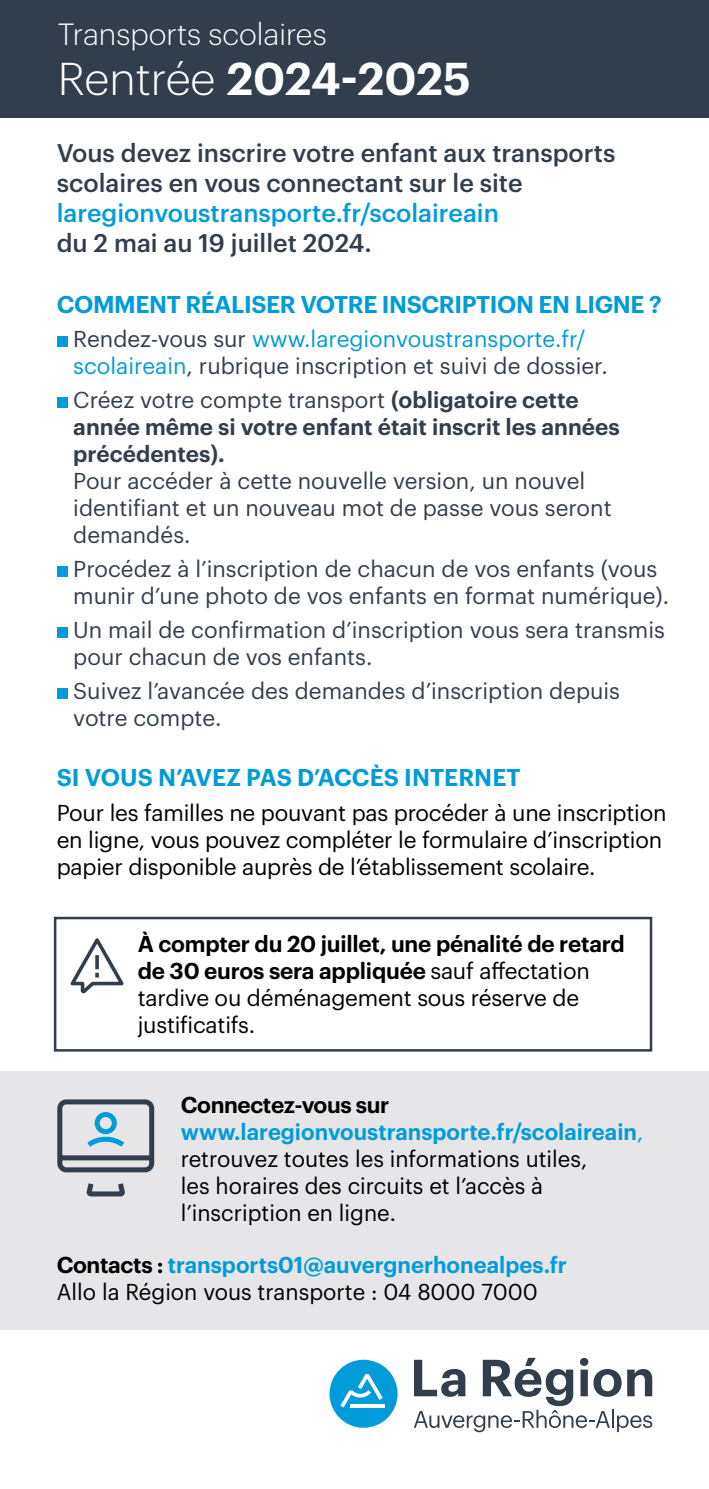
<style>
.page{position:relative;width:709px;height:1489px;background:#fff}
.page>*{position:absolute;margin:0;border:0;box-sizing:border-box;transform-origin:0 0}
.t1{font:600 45px "Graphik";color:#fff}
.t2{font:300 30px "Graphik";color:#fff}
.t3{font:500 25px/30px "Graphik";color:#333e4d}
.t4{font:500 25px "Graphik";color:#009cd9}
.t5{font:600 23.75px "Graphik";letter-spacing:-.02em;color:#009cd9}
.t6{font:600 23.75px "Graphik";color:#009cd9}
.t7{font:22.5px/27px "Graphik";letter-spacing:-.01em;color:#000}
.t8{font:22.5px/27px "Graphik";color:#333e4d}
.t9{font:600 22.5px/27px "Graphik";color:#333e4d}
.s1{font-weight:300}
.s2{color:#009cd9}
.s3{font-weight:400}
.s4{font-weight:600}
.s5{font-weight:600;color:#009cd9}
</style>
<div class="page">
<div style="left:0;top:0;width:709px;height:118px;background:#333e4d"></div>
<div style="left:57px;top:336px;width:10px;height:11px;background:#009cd9"></div>
<div style="left:57px;top:397px;width:10px;height:11px;background:#009cd9"></div>
<div style="left:57px;top:566px;width:10px;height:11px;background:#009cd9"></div>
<div style="left:57px;top:627px;width:10px;height:11px;background:#009cd9"></div>
<div style="left:57px;top:688px;width:10px;height:11px;background:#009cd9"></div>
<div style="left:0;top:1071px;width:709px;height:258px;background:#e6e5e7"></div>
<svg style="left:57px;top:1099px;width:98px;height:98px"></svg>
<svg style="left:70px;top:938px;width:54px;height:56px"></svg>
<div style="left:54px;top:916px;width:598px;height:135px;border:2px solid #333e4d"></div>
<svg style="left:414px;top:1357px;width:238px;height:74px"></svg>
<div style="left:329px;top:1359px;width:68px;height:68px;background:#009cd9;border-radius:50%"></div>
<svg style="left:340px;top:1374px;width:43px;height:33px"></svg>
<h2 class="t2" style="left:58px;top:12px;width:270px">Transports scolaires</h2>
<h1 class="t1" style="left:58px;top:44px;width:414px"><span class="s1">Rentrée</span> 2024-2025</h1>
<p class="t3" style="left:57px;top:136px;width:560px">Vous devez inscrire votre enfant aux transports scolaires en vous connectant sur le site</p>
<p class="t4" style="left:57px;top:194px;width:444px">laregionvoustransporte.fr/scolaireain</p>
<p class="t3" style="left:57px;top:226px;width:316px">du 2 mai au 19 juillet 2024.</p>
<p class="t5" style="left:57px;top:286px;width:606px">COMMENT RÉALISER VOTRE INSCRIPTION EN LIGNE ?</p>
<p class="t8" style="left:73px;top:323px;width:536px">Rendez-vous sur <span class="s2">www.laregionvoustransporte.fr/ scolaireain</span>, rubrique inscription et suivi de dossier.</p>
<p class="t9" style="left:73px;top:384px;width:548px"><span class="s3">Créez votre compte transport</span> (obligatoire cette année même si votre enfant était inscrit les années précédentes).</p>
<p class="t8" style="left:73px;top:465px;width:540px">Pour accéder à cette nouvelle version, un nouvel identifiant et un nouveau mot de passe vous seront demandés.</p>
<p class="t8" style="left:73px;top:553px;width:597px">Procédez à l’inscription de chacun de vos enfants (vous munir d’une photo de vos enfants en format numérique).</p>
<p class="t8" style="left:73px;top:614px;width:593px">Un mail de confirmation d’inscription vous sera transmis pour chacun de vos enfants.</p>
<p class="t8" style="left:73px;top:675px;width:548px">Suivez l’avancée des demandes d’inscription depuis votre compte.</p>
<p class="t6" style="left:57px;top:759px;width:465px">SI VOUS N’AVEZ PAS D’ACCÈS INTERNET</p>
<p class="t7" style="left:57px;top:797px;width:611px">Pour les familles ne pouvant pas procéder à une inscription en ligne, vous pouvez compléter le formulaire d’inscription papier disponible auprès de l’établissement scolaire.</p>
<p class="t7" style="left:138px;top:928px;width:488px"><span class="s4">À compter du 20 juillet, une pénalité de retard de 30 euros sera appliquée</span> sauf affectation tardive ou déménagement sous réserve de justificatifs.</p>
<p class="t7" style="left:181px;top:1089px;width:464px"><span class="s4">Connectez-vous sur </span><span class="s5">www.laregionvoustransporte.fr/scolaireain</span><span class="s2">, </span>retrouvez toutes les informations utiles,<br>les horaires des circuits et l’accès à l’inscription en ligne.</p>
<p class="t7" style="left:57px;top:1249px;width:512px"><span class="s4">Contacts :</span> <span class="s5">transports01@auvergnerhonealpes.fr<br></span>Allo la Région vous transporte : 04 8000 7000</p>
</div>
